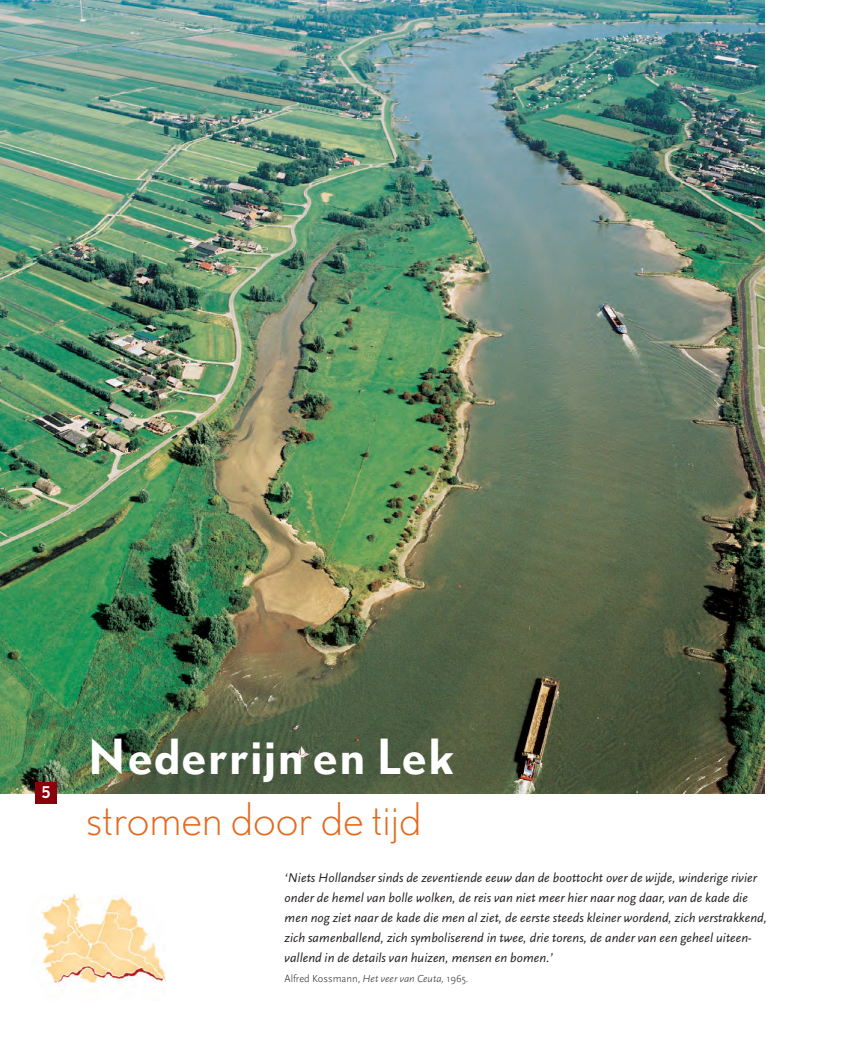
<style>
.page{position:relative;width:852px;height:1055px;background:#fff}
.page>*{position:absolute;margin:0;border:0;box-sizing:border-box;transform-origin:0 0}
.t1{font:300 45px "Nobel";letter-spacing:.01em;color:#e4691d}
.t2{font:700 45px "DTL Nobel T";letter-spacing:.015em;color:#fff}
.t3{font:700 15px "DTL Nobel T";color:#fff}
.t4{font:italic 13.12px/20px "Scala Sans";letter-spacing:.005em;color:#231f20}
.t5{font:300 10.62px "Scala Sans";color:#231f20}
.s1{font-style:italic}
</style>
<div class="page">
<img style="left:0;top:0;width:764px;height:793px">
<img style="left:41px;top:893px;width:124px;height:93px">
<div style="left:35px;top:782px;width:22px;height:21px;background:#8b010b"></div>
<p class="t3" style="left:41px;top:783px;width:12px">5</p>
<h1 class="t2" style="left:86px;top:732px;width:370px">Nederrijn en Lek</h1>
<h1 class="t1" style="left:86px;top:792px;width:336px">stromen door de tijd</h1>
<p class="t4" style="left:284px;top:867px;width:484px">‘Niets Hollandser sinds de zeventiende eeuw dan de boottocht over de wijde, winderige rivier onder de hemel van bolle wolken, de reis van niet meer hier naar nog daar, van de kade die men nog ziet naar de kade die men al ziet, de eerste steeds kleiner wordend, zich verstrakkend, zich samenballend, zich symboliserend in twee, drie torens, de ander van een geheel uiteen&shy;vallend in de details van huizen, mensen en bomen.’</p>
<p class="t5" style="left:284px;top:973px;width:185px">Alfred Kossmann, <span class="s1">Het veer van Ceuta,</span> 1965.</p>
</div>
